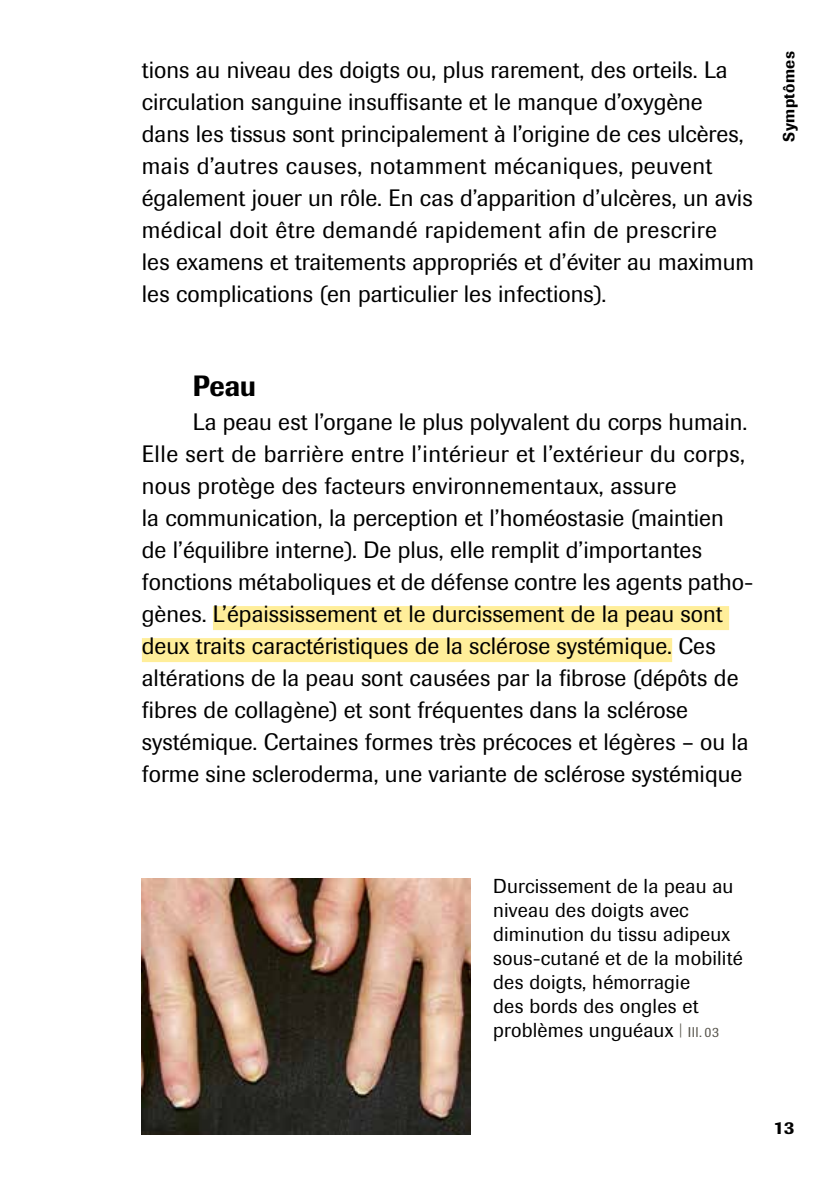
<style>
.page{position:relative;width:840px;height:1191px;background:#fff}
.page>*{position:absolute;margin:0;border:0;box-sizing:border-box;transform-origin:0 0}
.t1{font:500 29px "Imago";color:#000;scale:.93 1}
.t2{font:23.6px/32px "Imago";color:#000}
.t3{font:20px/24px "Imago";letter-spacing:.01em;color:#000}
.t4{font:500 18px "Imago";color:#000}
.t5{font:500 16px "Imago";letter-spacing:.03em;color:#000}
.s1{font-size:14px;color:#57544b}
</style>
<div class="page">
<div style="left:213px;top:606px;width:515px;height:24px;background:#ffee9a"></div>
<div style="left:142px;top:638px;width:529px;height:24px;background:#ffee9a"></div>
<img style="left:142px;top:878px;width:328px;height:256px">
<p class="t2" style="left:142px;top:54px;width:613px">tions au niveau des doigts ou, plus rarement, des orteils. La circulation sanguine insuffisante et le manque d’oxygène dans les tissus sont principalement à l’origine de ces ulcères, mais d’autres causes, notamment mécaniques, peuvent également jouer un rôle. En cas d’apparition d’ulcères, un avis médical doit être demandé rapidement afin de prescrire<br>les examens et traitements appropriés et d’éviter au maximum les complications (en particulier les infections).</p>
<p class="t1" style="left:193px;top:368px;width:69px">Peau</p>
<p class="t2" style="left:142px;top:406px;width:612px;text-indent:51px">La peau est l’organe le plus polyvalent du corps humain.<br>Elle sert de barrière entre l’intérieur et l’extérieur du corps, nous protège des facteurs environnementaux, assure<br>la communication, la perception et l’homéostasie (maintien de l’équilibre interne). De plus, elle remplit d’importantes fonctions métaboliques et de défense contre les agents patho&shy;gènes. L’épaississement et le durcissement de la peau sont deux traits caractéristiques de la sclérose systémique. Ces altérations de la peau sont causées par la fibrose (dépôts de fibres de collagène) et sont fréquentes dans la sclérose systémique. Certaines formes très précoces et légères – ou la forme sine scleroderma, une variante de sclérose systémique</p>
<p class="t5" style="left:778px;top:142px;width:92px;rotate:-90deg">Symptômes</p>
<p class="t3" style="left:493px;top:874px;width:251px">Durcissement de la peau au niveau des doigts avec diminution du tissu adipeux sous-cutané et de la mobilité des doigts, hémorragie<br>des bords des ongles et problèmes unguéaux <span class="s1">| Ill. 03</span></p>
<p class="t4" style="left:773px;top:1117px;width:22px">13</p>
</div>
